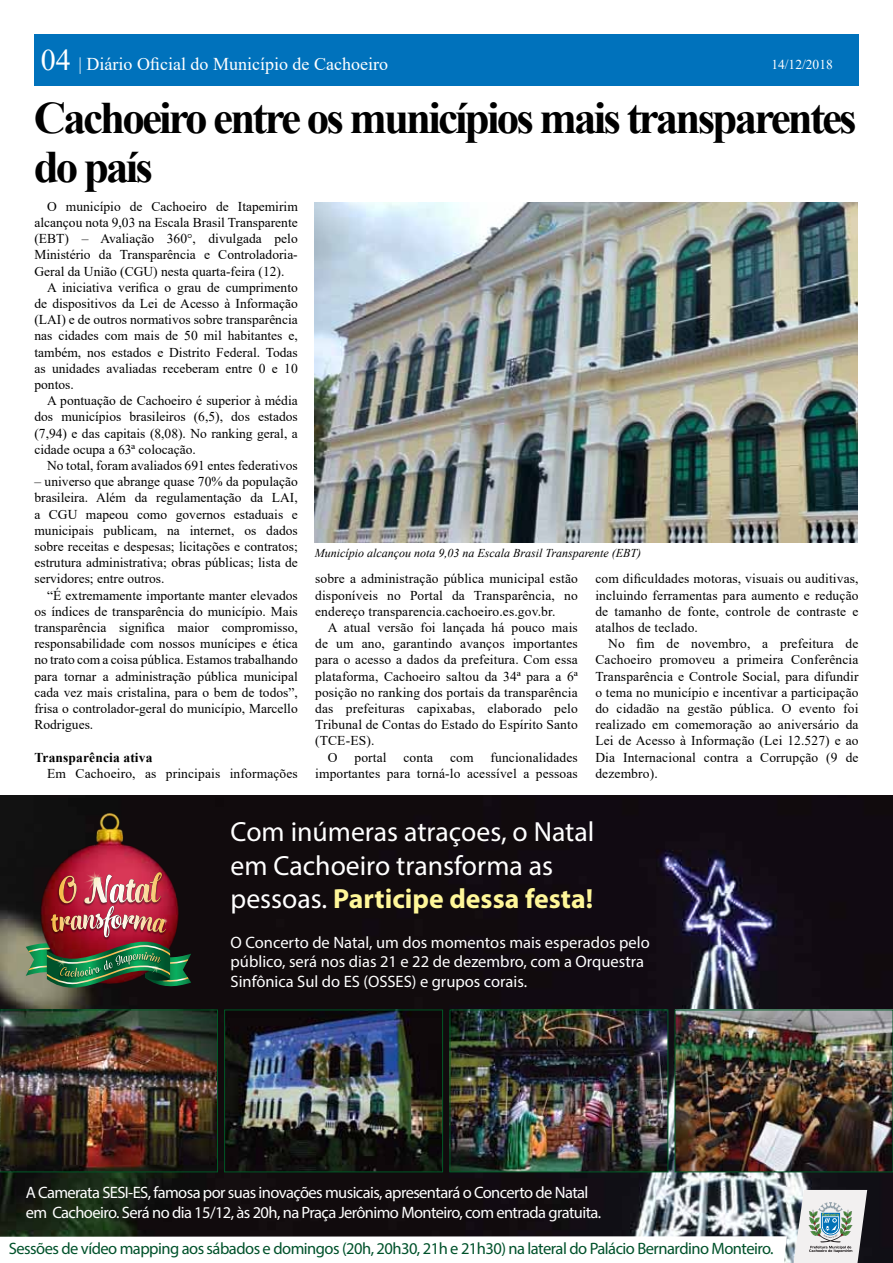
<style>
.page{position:relative;width:893px;height:1263px;background:#fff}
.page>*{position:absolute;margin:0;border:0;box-sizing:border-box;transform-origin:0 0}
.t1{font:700 45px/49.5px "Times New Roman";letter-spacing:-.065em;color:#000}
.t2{font:27.75px/33.3px "Myriad Pro";color:#fff}
.t3{font:18px "Times New Roman";color:#fff}
.t4{font:16.5px/19.5px "Myriad Pro";letter-spacing:-.035em;color:#fff}
.t5{font:16.5px/19.8px "Myriad Pro";color:#fff}
.t6{font:16.5px "Myriad Pro";letter-spacing:-.03em;color:#00522b}
.t7{font:13.5px/16.2px "Times New Roman";color:#000;text-align:justify}
.t8{font:700 13.5px "Times New Roman";letter-spacing:.01em;color:#000}
.t9{font:13.5px "Times New Roman";color:#fff}
.t10{font:italic 12px "Times New Roman";color:#000}
.s1{font-size:30px}
.s2{font-weight:700;color:#fff799}
</style>
<div class="page">
<div style="left:34px;top:34px;width:824px;height:52px;background:#0072bc"></div>
<img style="left:315px;top:202px;width:542px;height:340px">
<img style="left:0;top:795px;width:893px;height:468px">
<svg style="left:0;top:1236px;width:787px;height:27px"></svg>
<img style="left:2px;top:1030px;width:214px;height:140px">
<div style="left:0;top:1009px;width:218px;height:163px;border:1px solid #005826"></div>
<img style="left:226px;top:1011px;width:215px;height:159px">
<div style="left:224px;top:1009px;width:219px;height:163px;border:1px solid #005826"></div>
<img style="left:452px;top:1011px;width:214px;height:159px">
<div style="left:450px;top:1009px;width:218px;height:163px;border:1px solid #005826"></div>
<img style="left:677px;top:1011px;width:214px;height:159px">
<div style="left:675px;top:1009px;width:218px;height:163px;border:1px solid #005826"></div>
<svg style="left:794px;top:1190px;width:73px;height:73px"></svg>
<img style="left:0;top:795px;width:268px;height:235px">
<img style="left:26px;top:866px;width:165px;height:123px">
<h3 class="t3" style="left:41px;top:51px;width:349px"><span class="s1">04</span> | Diário Oficial do Município de Cachoeiro</h3>
<p class="t9" style="left:771px;top:54px;width:63px">14/12/2018</p>
<h1 class="t1" style="left:34px;top:91px;width:825px">Cachoeiro entre os municípios mais transparentes do país</h1>
<p class="t7" style="left:47px;top:198px;width:252px">O município de Cachoeiro de Itapemirim</p>
<p class="t7" style="left:34px;top:214px;width:265px">alcançou nota 9,03 na Escala Brasil Transparente</p>
<p class="t7" style="left:34px;top:230px;width:265px">(EBT) – Avaliação 360°, divulgada pelo</p>
<p class="t7" style="left:34px;top:246px;width:265px">Ministério da Transparência e Controladoria-</p>
<p class="t7" style="left:34px;top:263px;width:252px">Geral da União (CGU) nesta quarta-feira (12).</p>
<p class="t7" style="left:47px;top:279px;width:252px">A iniciativa verifica o grau de cumprimento</p>
<p class="t7" style="left:34px;top:295px;width:265px">de dispositivos da Lei de Acesso à Informação</p>
<p class="t7" style="left:34px;top:311px;width:265px">(LAI) e de outros normativos sobre transparência</p>
<p class="t7" style="left:34px;top:327px;width:265px">nas cidades com mais de 50 mil habitantes e,</p>
<p class="t7" style="left:34px;top:344px;width:265px">também, nos estados e Distrito Federal. Todas</p>
<p class="t7" style="left:34px;top:360px;width:265px">as unidades avaliadas receberam entre 0 e 10</p>
<p class="t7" style="left:34px;top:376px;width:41px">pontos.</p>
<p class="t7" style="left:47px;top:392px;width:252px">A pontuação de Cachoeiro é superior à média</p>
<p class="t7" style="left:34px;top:408px;width:265px">dos municípios brasileiros (6,5), dos estados</p>
<p class="t7" style="left:34px;top:425px;width:265px">(7,94) e das capitais (8,08). No ranking geral, a</p>
<p class="t7" style="left:34px;top:441px;width:163px">cidade ocupa a 63ª colocação.</p>
<p class="t7" style="left:47px;top:457px;width:252px">No total, foram avaliados 691 entes federativos</p>
<p class="t7" style="left:34px;top:473px;width:265px">– universo que abrange quase 70% da população brasileira. Além da regulamentação da LAI, a CGU mapeou como governos estaduais e municipais publicam, na internet, os dados sobre receitas e despesas; licitações e contratos; estrutura administrativa; obras públicas; lista de servidores; entre outros.</p>
<p class="t7" style="left:34px;top:587px;width:265px;text-indent:13px">“É extremamente importante manter elevados os índices de transparência do município. Mais transparência significa maior compromisso, responsabilidade com nossos munícipes e ética no trato com a coisa pública. Estamos trabalhando para tornar a administração pública municipal cada vez mais cristalina, para o bem de todos”, frisa o controlador-geral do município, Marcello Rodrigues.</p>
<p class="t8" style="left:34px;top:747px;width:120px">Transparência ativa</p>
<p class="t7" style="left:47px;top:765px;width:252px">Em Cachoeiro, as principais informações</p>
<p class="t10" style="left:315px;top:544px;width:328px">Município alcançou nota 9,03 na Escala Brasil Transparente (EBT)</p>
<p class="t7" style="left:315px;top:570px;width:264px">sobre a administração pública municipal estão disponíveis no Portal da Transparência, no endereço transparencia.cachoeiro.es.gov.br.</p>
<p class="t7" style="left:315px;top:619px;width:264px;text-indent:13px">A atual versão foi lançada há pouco mais de um ano, garantindo avanços importantes para o acesso a dados da prefeitura. Com essa plataforma, Cachoeiro saltou da 34ª para a 6ª posição no ranking dos portais da transparência das prefeituras capixabas, elaborado pelo Tribunal de Contas do Estado do Espírito Santo (TCE-ES).</p>
<p class="t7" style="left:315px;top:749px;width:264px;text-align:right">O portal conta com funcionalidades importantes para torná-lo acessível a pessoas</p>
<p class="t7" style="left:595px;top:570px;width:265px">com dificuldades motoras, visuais ou auditivas, incluindo ferramentas para aumento e redução de tamanho de fonte, controle de contraste e atalhos de teclado.</p>
<p class="t7" style="left:595px;top:635px;width:265px;text-indent:13px">No fim de novembro, a prefeitura de Cachoeiro promoveu a primeira Conferência Transparência e Controle Social, para difundir o tema no município e incentivar a participação do cidadão na gestão pública. O evento foi realizado em comemoração ao aniversário da Lei de Acesso à Informação (Lei 12.527) e ao Dia Internacional contra a Corrupção (9 de dezembro).</p>
<h2 class="t2" style="left:231px;top:815px;width:365px">Com inúmeras atraçoes, o Natal em Cachoeiro transforma as pessoas. <span class="s2">Participe dessa festa!</span></h2>
<p class="t5" style="left:231px;top:932px;width:421px">O Concerto de Natal, um dos momentos mais esperados pelo público, será nos dias 21 e 22 de dezembro, com a Orquestra<br>Sinfônica Sul do ES (OSSES) e grupos corais.</p>
<p class="t4" style="left:26px;top:1183px;width:577px">A Camerata SESI-ES, famosa por suas inovações musicais, apresentará o Concerto de Natal em Cachoeiro. Será no dia 15/12, às 20h, na Praça Jerônimo Monteiro, com entrada gratuita.</p>
<p class="t6" style="left:9px;top:1239px;width:766px">Sessões de vídeo mapping aos sábados e domingos (20h, 20h30, 21h e 21h30) na lateral do Palácio Bernardino Monteiro.</p>
</div>
